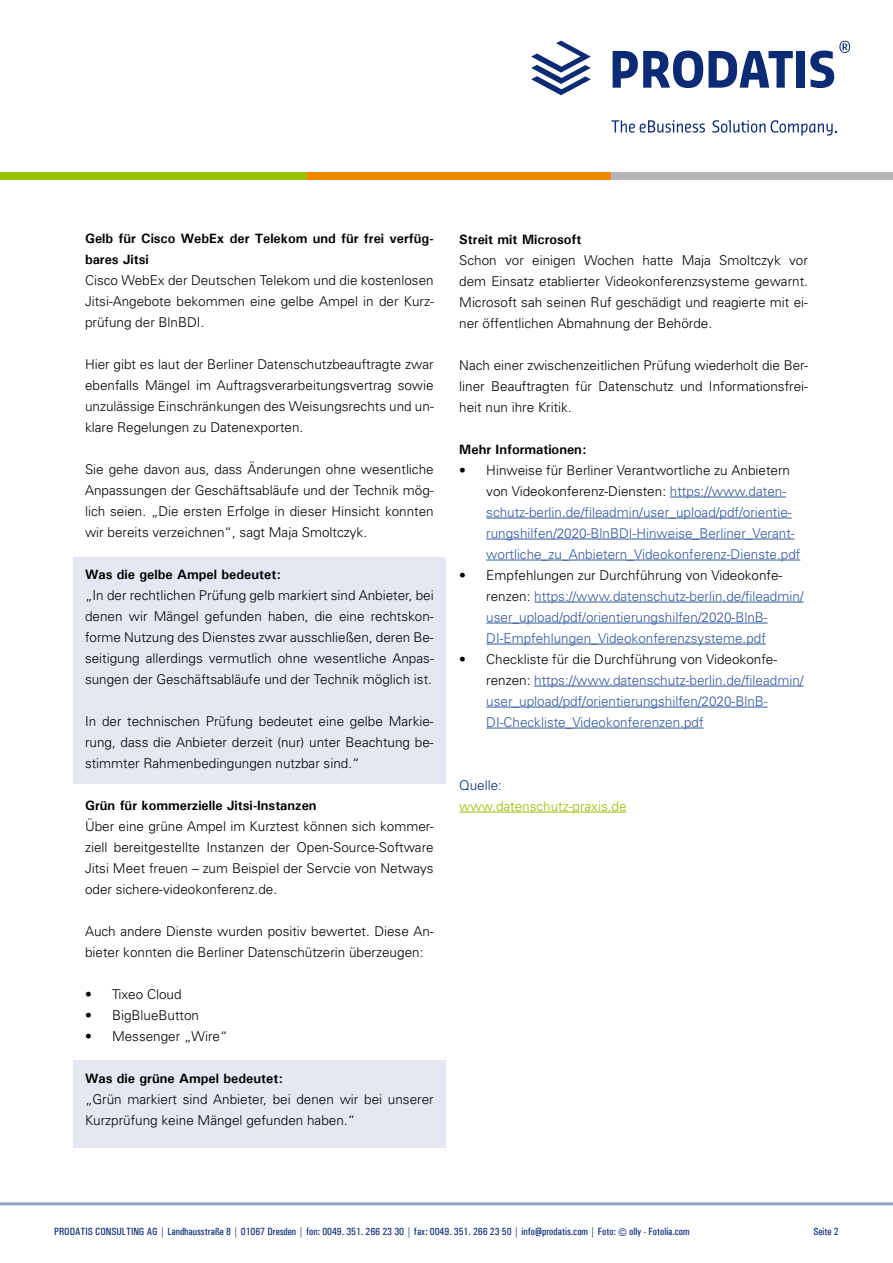
<style>
.page{position:relative;width:893px;height:1263px;background:#fff}
.page>*{position:absolute;margin:0;border:0;box-sizing:border-box;transform-origin:0 0}
.t1{font:300 13.5px/21px "Univers";color:#000;text-align:justify}
.t2{font:300 13.5px/21px "Univers";color:#30589b}
.t3{font:700 13.5px/21px "Univers";color:#000}
.t4{font:300 13.5px "Univers";color:#98c000}
.t5{font:300 13.5px "Univers";color:#0b2b75}
.t6{font:500 condensed 10.5px "Univers";color:#0b2b75}
.s1{color:#000}
.s2{font-weight:300;font-stretch:normal}
</style>
<div class="page">
<hr style="left:0;top:1202px;width:893px;height:3px;background:#92a1c8">
<div style="left:0;top:172px;width:308px;height:8px;background:#98c000"></div>
<div style="left:307px;top:172px;width:304px;height:8px;background:#f08800"></div>
<div style="left:611px;top:172px;width:282px;height:8px;background:#b4b6b9"></div>
<svg style="left:613px;top:51px;width:90px;height:37px"></svg>
<svg style="left:709px;top:51px;width:84px;height:37px"></svg>
<div style="left:797px;top:51px;width:8px;height:37px;background:#0b2b75"></div>
<svg style="left:810px;top:41px;width:40px;height:47px"></svg>
<svg style="left:531px;top:41px;width:60px;height:54px"></svg>
<svg style="left:611px;top:120px;width:94px;height:13px"></svg>
<svg style="left:712px;top:120px;width:124px;height:16px"></svg>
<div style="left:73px;top:557px;width:372px;height:227px;background:#e5e8f3"></div>
<div style="left:73px;top:1060px;width:372px;height:88px;background:#e5e8f3"></div>
<hr style="left:670px;top:497px;width:116px;height:1px;background:#30589b">
<hr style="left:486px;top:518px;width:306px;height:1px;background:#30589b">
<hr style="left:486px;top:539px;width:309px;height:1px;background:#30589b">
<hr style="left:486px;top:560px;width:314px;height:1px;background:#30589b">
<hr style="left:534px;top:602px;width:270px;height:1px;background:#30589b">
<hr style="left:486px;top:623px;width:282px;height:1px;background:#30589b">
<hr style="left:486px;top:644px;width:280px;height:1px;background:#30589b">
<hr style="left:534px;top:686px;width:270px;height:1px;background:#30589b">
<hr style="left:486px;top:707px;width:282px;height:1px;background:#30589b">
<hr style="left:486px;top:728px;width:218px;height:1px;background:#30589b">
<hr style="left:459px;top:812px;width:167px;height:1px;background:#98c000">
<p class="t3" style="left:85px;top:228px;width:350px">Gelb für Cisco WebEx der Telekom und für frei verfüg&shy;bares Jitsi</p>
<p class="t1" style="left:85px;top:270px;width:350px">Cisco WebEx der Deutschen Telekom und die kostenlosen Jitsi-Angebote bekommen eine gelbe Ampel in der Kurz&shy;prüfung der BlnBDI.</p>
<p class="t1" style="left:85px;top:354px;width:350px">Hier gibt es laut der Berliner Datenschutzbeauftragte zwar ebenfalls Mängel im Auftragsverarbeitungsvertrag sowie unzulässige Einschränkungen des Weisungsrechts und un&shy;klare Regelungen zu Datenexporten.</p>
<p class="t1" style="left:85px;top:459px;width:350px">Sie gehe davon aus, dass Änderungen ohne wesentliche Anpassungen der Geschäftsabläufe und der Technik mög&shy;lich seien. „Die ersten Erfolge in dieser Hinsicht konnten wir bereits verzeichnen“, sagt Maja Smoltczyk.</p>
<p class="t3" style="left:85px;top:564px;width:197px">Was die gelbe Ampel bedeutet:</p>
<p class="t1" style="left:85px;top:585px;width:350px">„In der rechtlichen Prüfung gelb markiert sind Anbieter, bei denen wir Mängel gefunden haben, die eine rechtskon&shy;forme Nutzung des Dienstes zwar ausschließen, deren Be&shy;seitigung allerdings vermutlich ohne wesentliche Anpas&shy;sungen der Geschäftsabläufe und der Technik möglich ist.</p>
<p class="t1" style="left:85px;top:711px;width:350px">In der technischen Prüfung bedeutet eine gelbe Markie&shy;rung, dass die Anbieter derzeit (nur) unter Beachtung be&shy;stimmter Rahmenbedingungen nutzbar sind.“</p>
<p class="t3" style="left:85px;top:795px;width:233px">Grün für kommerzielle Jitsi-Instanzen</p>
<p class="t1" style="left:85px;top:816px;width:350px">Über eine grüne Ampel im Kurztest können sich kommer&shy;ziell bereitgestellte Instanzen der Open-Source-Software Jitsi Meet freuen – zum Beispiel der Servcie von Netways oder sichere-videokonferenz.de.</p>
<p class="t1" style="left:85px;top:921px;width:350px">Auch andere Dienste wurden positiv bewertet. Diese An&shy;bieter konnten die Berliner Datenschützerin überzeugen:</p>
<p class="t1" style="left:85px;top:984px;width:98px">• Tixeo Cloud</p>
<p class="t1" style="left:85px;top:1005px;width:116px">• BigBlueButton</p>
<p class="t1" style="left:85px;top:1026px;width:144px">• Messenger „Wire“</p>
<p class="t3" style="left:85px;top:1068px;width:199px">Was die grüne Ampel bedeutet:</p>
<p class="t1" style="left:85px;top:1089px;width:350px">„Grün markiert sind Anbieter, bei denen wir bei unserer<br>Kurzprüfung keine Mängel gefunden haben.“</p>
<p class="t3" style="left:459px;top:228px;width:124px">Streit mit Microsoft</p>
<p class="t1" style="left:459px;top:249px;width:350px">Schon vor einigen Wochen hatte Maja Smoltczyk vor dem Einsatz etablierter Videokonferenzsysteme gewarnt.<br>Microsoft sah seinen Ruf geschädigt und reagierte mit ei&shy;ner öffentlichen Abmahnung der Behörde.</p>
<p class="t1" style="left:459px;top:354px;width:350px">Nach einer zwischenzeitlichen Prüfung wiederholt die Ber&shy;liner Beauftragten fü r Datenschutz und Informationsfrei&shy;heit nun ihre Kritik.</p>
<p class="t3" style="left:459px;top:438px;width:129px">Mehr Informationen:</p>
<p class="t2" style="left:486px;top:459px;width:316px;text-indent:-27px"><span class="s1">• Hinweise für Berliner Verantwortliche zu Anbietern von Videokonferenz-Diensten:</span> https://www.daten&shy;schutz-berlin.de/fileadmin/user_upload/pdf/orientie&shy;rungshilfen/2020-BlnBDI-Hinweise_Berliner_Verant&shy;wortliche_zu_Anbietern_Videokonferenz-Dienste.pdf</p>
<p class="t2" style="left:486px;top:564px;width:319px;text-indent:-27px"><span class="s1">• Empfehlungen zur Durchführung von Videokonfe&shy;renzen:</span> https://www.datenschutz-berlin.de/fileadmin/ user_upload/pdf/orientierungshilfen/2020-BlnB-DI-Empfehlungen_Videokonferenzsysteme.pdf</p>
<p class="t2" style="left:486px;top:648px;width:319px;text-indent:-27px"><span class="s1">• Checkliste fü r die Durchfü hrung von Videokonfe&shy;renzen:</span> https://www.datenschutz-berlin.de/fileadmin/ user_upload/pdf/orientierungshilfen/2020-BlnB-DI-Checkliste_Videokonferenzen.pdf</p>
<p class="t5" style="left:459px;top:777px;width:44px">Quelle:</p>
<p class="t4" style="left:459px;top:798px;width:169px">www.datenschutz-praxis.de</p>
<p class="t6" style="left:54px;top:1226px;width:637px">PRODATIS CONSULTING AG | Landhausstraße 8 | 01067 Dresden | fon: 0049. 351. 266 23 30 | fax: 0049. 351. 266 23 50 | info@prodatis.com | Foto: <span class="s2">©</span> olly - Fotolia.com</p>
<p class="t6" style="left:813px;top:1225px;width:27px">Seite 2</p>
</div>
